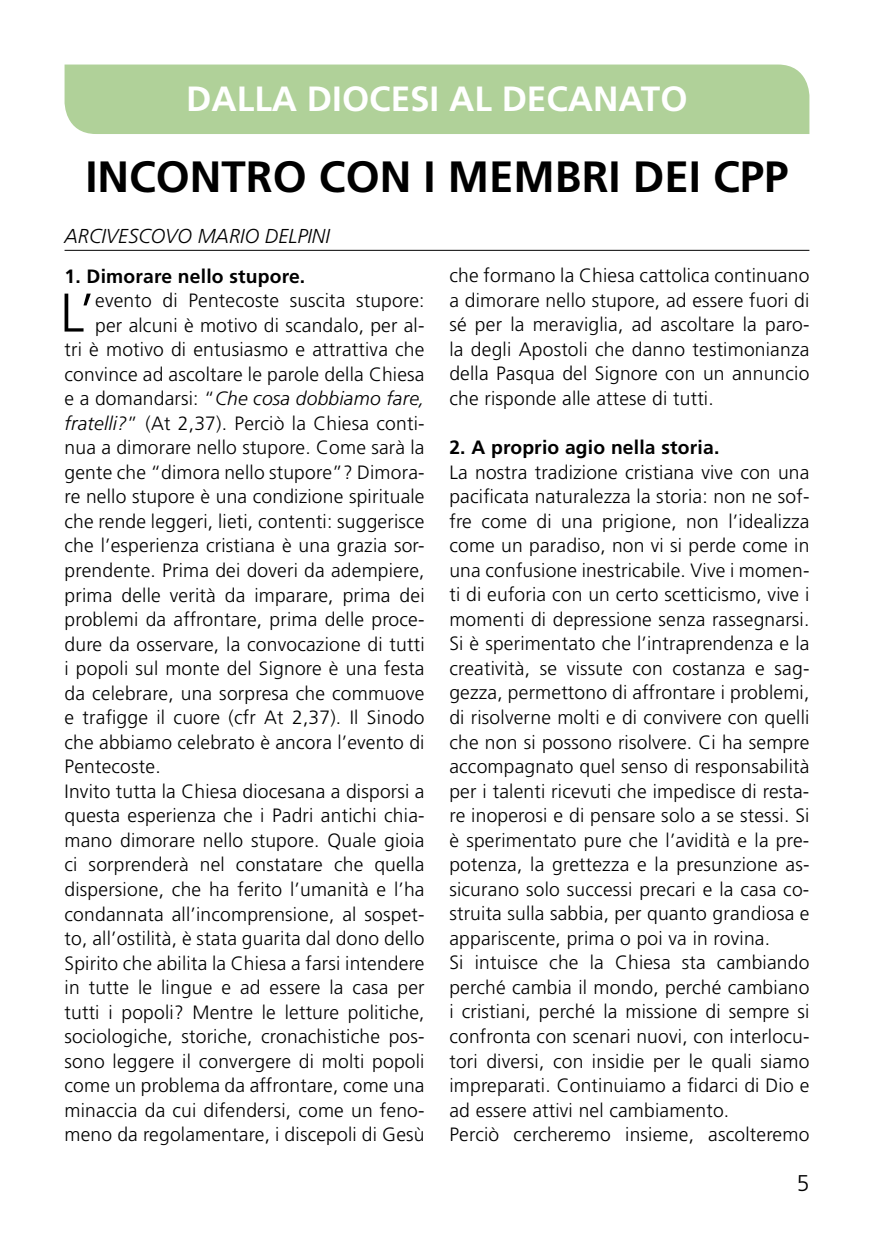
<style>
.page{position:relative;width:874px;height:1241px;background:#fff}
.page>*{position:absolute;margin:0;border:0;box-sizing:border-box;transform-origin:0 0}
.t1{font:300 54.43px "Frutiger";color:#000}
.t2{font:700 43.75px "Frutiger";color:#000}
.t3{font:700 35px "Frutiger";color:#fff}
.t4{font:300 22.75px "Frutiger";color:#000}
.t5{font:italic 300 20.12px "Frutiger";color:#000}
.t6{font:300 19.25px/24.5px "Frutiger";letter-spacing:.01em;color:#000;text-align:justify}
.t7{font:700 19.25px "Frutiger";letter-spacing:.01em;color:#000}
.t8{font:italic 300 19.25px "Frutiger";letter-spacing:.01em;color:#000}
.s1{font-style:normal}
.s2{font-style:italic}
</style>
<div class="page">
<div style="left:64px;top:64px;width:745px;height:70px;background:#b0d199"></div>
<hr style="left:64px;top:250px;width:745px;height:1px;background:#000">
<h3 class="t3" style="left:186px;top:78px;width:502px">DALLA DIOCESI AL DECANATO</h3>
<h2 class="t2" style="left:85px;top:151px;width:704px">INCONTRO CON I MEMBRI DEI CPP</h2>
<p class="t5" style="left:64px;top:225px;width:266px">ARCIVESCOVO MARIO DELPINI</p>
<p class="t7" style="left:64px;top:264px;width:242px">1. Dimorare nello stupore.</p>
<h1 class="t1" style="left:60px;top:282px;width:36px">L’</h1>
<p class="t6" style="left:95px;top:288px;width:330px">evento di Pentecoste suscita stupore:</p>
<p class="t6" style="left:95px;top:313px;width:330px">per alcuni è motivo di scandalo, per al-</p>
<p class="t6" style="left:64px;top:337px;width:361px">tri è motivo di entusiasmo e attrattiva che</p>
<p class="t6" style="left:64px;top:362px;width:361px">convince ad ascoltare le parole della Chiesa</p>
<p class="t8" style="left:64px;top:387px;width:361px"><span class="s1">e a domandarsi: “</span>Che cosa dobbiamo fare,</p>
<p class="t6" style="left:64px;top:411px;width:361px"><span class="s2">fratelli?</span>” (At 2,37). Perciò la Chiesa conti-</p>
<p class="t6" style="left:64px;top:435px;width:361px">nua a dimorare nello stupore. Come sarà la</p>
<p class="t6" style="left:64px;top:460px;width:361px">gente che “dimora nello stupore”? Dimora-</p>
<p class="t6" style="left:64px;top:484px;width:361px">re nello stupore è una condizione spirituale</p>
<p class="t6" style="left:64px;top:509px;width:361px">che rende leggeri, lieti, contenti: suggerisce</p>
<p class="t6" style="left:64px;top:533px;width:361px">che l’esperienza cristiana è una grazia sor-</p>
<p class="t6" style="left:64px;top:558px;width:361px">prendente. Prima dei doveri da adempiere,</p>
<p class="t6" style="left:64px;top:583px;width:361px">prima delle verità da imparare, prima dei</p>
<p class="t6" style="left:64px;top:607px;width:361px">problemi da affrontare, prima delle proce-</p>
<p class="t6" style="left:64px;top:632px;width:361px">dure da osservare, la convocazione di tutti</p>
<p class="t6" style="left:64px;top:656px;width:361px">i popoli sul monte del Signore è una festa</p>
<p class="t6" style="left:64px;top:681px;width:361px">da celebrare, una sorpresa che commuove</p>
<p class="t6" style="left:64px;top:705px;width:361px">e trafigge il cuore (cfr At 2,37). Il Sinodo</p>
<p class="t6" style="left:64px;top:730px;width:361px">che abbiamo celebrato è ancora l’evento di</p>
<p class="t6" style="left:64px;top:754px;width:98px">Pentecoste.</p>
<p class="t6" style="left:64px;top:779px;width:361px">Invito tutta la Chiesa diocesana a disporsi a</p>
<p class="t6" style="left:64px;top:803px;width:361px">questa esperienza che i Padri antichi chia-</p>
<p class="t6" style="left:64px;top:828px;width:361px">mano dimorare nello stupore. Quale gioia</p>
<p class="t6" style="left:64px;top:852px;width:361px">ci sorprenderà nel constatare che quella</p>
<p class="t6" style="left:64px;top:877px;width:361px">dispersione, che ha ferito l’umanità e l’ha</p>
<p class="t6" style="left:64px;top:901px;width:361px">condannata all’incomprensione, al sospet-</p>
<p class="t6" style="left:64px;top:926px;width:361px">to, all’ostilità, è stata guarita dal dono dello</p>
<p class="t6" style="left:64px;top:950px;width:361px">Spirito che abilita la Chiesa a farsi intendere</p>
<p class="t6" style="left:64px;top:975px;width:361px">in tutte le lingue e ad essere la casa per</p>
<p class="t6" style="left:64px;top:999px;width:361px">tutti i popoli? Mentre le letture politiche,</p>
<p class="t6" style="left:64px;top:1024px;width:361px">sociologiche, storiche, cronachistiche pos-</p>
<p class="t6" style="left:64px;top:1048px;width:361px">sono leggere il convergere di molti popoli</p>
<p class="t6" style="left:64px;top:1073px;width:361px">come un problema da affrontare, come una</p>
<p class="t6" style="left:64px;top:1098px;width:361px">minaccia da cui difendersi, come un feno-</p>
<p class="t6" style="left:64px;top:1122px;width:361px">meno da regolamentare, i discepoli di Gesù</p>
<p class="t6" style="left:449px;top:263px;width:361px">che formano la Chiesa cattolica continuano a dimorare nello stupore, ad essere fuori di sé per la meraviglia, ad ascoltare la paro&shy;la degli Apostoli che danno testimonianza della Pasqua del Signore con un annuncio che risponde alle attese di tutti.</p>
<p class="t7" style="left:449px;top:436px;width:271px">2. A proprio agio nella storia.</p>
<p class="t6" style="left:449px;top:460px;width:361px;text-align:left">La nostra tradizione cristiana vive con una pacificata naturalezza la storia: non ne sof&shy;fre come di una prigione, non l’idealizza come un paradiso, non vi si perde come in una confusione inestricabile. Vive i momen&shy;ti di euforia con un certo scetticismo, vive i momenti di depressione senza rassegnarsi.<br>Si è sperimentato che l’intraprendenza e la creatività, se vissute con costanza e sag&shy;gezza, permettono di affrontare i problemi, di risolverne molti e di convivere con quelli che non si possono risolvere. Ci ha sempre accompagnato quel senso di responsabilità per i talenti ricevuti che impedisce di resta&shy;re inoperosi e di pensare solo a se stessi. Si è sperimentato pure che l’avidità e la pre&shy;potenza, la grettezza e la presunzione as&shy;sicurano solo successi precari e la casa co&shy;struita sulla sabbia, per quanto grandiosa e appariscente, prima o poi va in rovina.<br>Si intuisce che la Chiesa sta cambiando perché cambia il mondo, perché cambiano i cristiani, perché la missione di sempre si confronta con scenari nuovi, con interlocu&shy;tori diversi, con insidie per le quali siamo impreparati. Continuiamo a fidarci di Dio e ad essere attivi nel cambiamento.<br>Perciò cercheremo insieme, ascolteremo</p>
<p class="t4" style="left:796px;top:1170px;width:14px">5</p>
</div>
